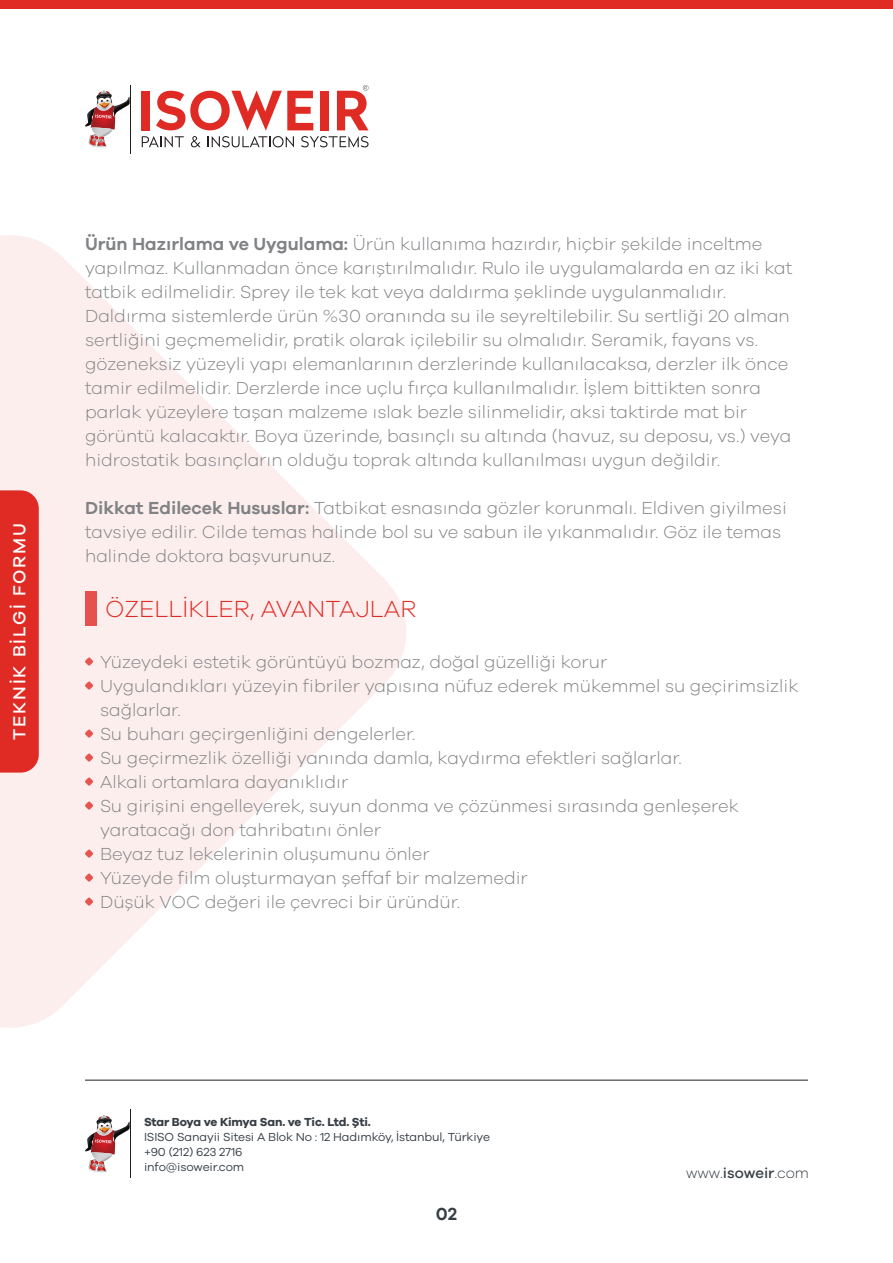
<style>
.page{position:relative;width:893px;height:1263px;background:#fff}
.page>*{position:absolute;margin:0;border:0;box-sizing:border-box;transform-origin:0 0}
.t1{font:300 24px "Galano Grotesque";color:#e02b25}
.t2{font:300 18px/24px "Galano Grotesque";color:#808285}
.t3{font:500 18px "Galano Grotesque";letter-spacing:.1em;color:#fff}
.t4{font:600 18px "Galano Grotesque";color:#373e45}
.t5{font:300 15px "Galano Grotesque";color:#373e45}
.t6{font:12px/15px "Galano Grotesque";letter-spacing:-.01em;color:#373e45}
.t7{font:700 12px "Galano Grotesque";letter-spacing:-.02em;color:#373e45}
.s1{font-weight:600}
.s2{font-weight:500}
</style>
<div class="page">
<svg style="left:0;top:235px;width:406px;height:793px;fill:#fceeed"></svg>
<div style="left:0;top:490px;width:39px;height:283px;background:#e02b25"></div>
<hr style="left:130px;top:85px;width:1px;height:68px;background:#231f20">
<svg style="left:85px;top:91px;width:45px;height:56px"></svg>
<svg style="left:142px;top:136px;width:42px;height:11px"></svg>
<svg style="left:191px;top:136px;width:10px;height:11px"></svg>
<svg style="left:208px;top:136px;width:86px;height:11px"></svg>
<svg style="left:301px;top:136px;width:68px;height:11px"></svg>
<div style="left:142px;top:91px;width:8px;height:39px;background:#e02b25"></div>
<svg style="left:156px;top:91px;width:157px;height:39px"></svg>
<div style="left:320px;top:91px;width:8px;height:39px;background:#e02b25"></div>
<svg style="left:337px;top:85px;width:32px;height:45px"></svg>
<hr style="left:130px;top:1110px;width:1px;height:68px;background:#231f20">
<svg style="left:85px;top:1115px;width:45px;height:57px"></svg>
<hr style="left:85px;top:1080px;width:723px;height:1px;background:#231f20">
<div style="left:0;top:0;width:893px;height:9px;background:#e02b25"></div>
<div style="left:85px;top:592px;width:11px;height:34px;background:#e5524d"></div>
<svg style="left:85px;top:681px;width:8px;height:9px"></svg>
<svg style="left:85px;top:729px;width:8px;height:9px"></svg>
<svg style="left:85px;top:753px;width:8px;height:9px"></svg>
<svg style="left:85px;top:777px;width:8px;height:9px"></svg>
<svg style="left:85px;top:801px;width:8px;height:9px"></svg>
<svg style="left:85px;top:849px;width:8px;height:9px"></svg>
<svg style="left:85px;top:874px;width:8px;height:8px"></svg>
<svg style="left:85px;top:898px;width:8px;height:8px"></svg>
<svg style="left:85px;top:657px;width:8px;height:9px"></svg>
<p class="t3" style="left:9px;top:740px;width:218px;rotate:-90deg">TEKNİK BİLGİ FORMU</p>
<p class="t2" style="left:85px;top:231px;width:709px"><span class="s1">Ürün Hazırlama ve Uygulama:</span> Ürün kullanıma hazırdır, hiçbir şekilde inceltme yapılmaz. Kullanmadan önce karıştırılmalıdır. Rulo ile uygulamalarda en az iki kat tatbik edilmelidir. Sprey ile tek kat veya daldırma şeklinde uygulanmalıdır.<br>Daldırma sistemlerde ürün %30 oranında su ile seyreltilebilir. Su sertliği 20 alman sertliğini geçmemelidir, pratik olarak içilebilir su olmalıdır. Seramik, fayans vs. gözeneksiz yüzeyli yapı elemanlarının derzlerinde kullanılacaksa, derzler ilk önce tamir edilmelidir. Derzlerde ince uçlu fırça kullanılmalıdır. İşlem bittikten sonra parlak yüzeylere taşan malzeme ıslak bezle silinmelidir, aksi taktirde mat bir görüntü kalacaktır. Boya üzerinde, basınçlı su altında (havuz, su deposu, vs.) veya hidrostatik basınçların olduğu toprak altında kullanılması uygun değildir.</p>
<p class="t2" style="left:85px;top:495px;width:703px"><span class="s1">Dikkat Edilecek Hususlar:</span> Tatbikat esnasında gözler korunmalı. Eldiven giyilmesi tavsiye edilir. Cilde temas halinde bol su ve sabun ile yıkanmalıdır. Göz ile temas halinde doktora başvurunuz.</p>
<h1 class="t1" style="left:105px;top:594px;width:313px">ÖZELLİKLER, AVANTAJLAR</h1>
<p class="t2" style="left:100px;top:649px;width:700px">Yüzeydeki estetik görüntüyü bozmaz, doğal güzelliği korur<br>Uygulandıkları yüzeyin fibriler yapısına nüfuz ederek mükemmel su geçirimsizlik sağlarlar.<br>Su buharı geçirgenliğini dengelerler.<br>Su geçirmezlik özelliği yanında damla, kaydırma efektleri sağlarlar.<br>Alkali ortamlara dayanıklıdır<br>Su girişini engelleyerek, suyun donma ve çözünmesi sırasında genleşerek yaratacağı don tahribatını önler<br>Beyaz tuz lekelerinin oluşumunu önler<br>Yüzeyde film oluşturmayan şeffaf bir malzemedir<br>Düşük VOC değeri ile çevreci bir üründür.</p>
<p class="t7" style="left:144px;top:1114px;width:228px">Star Boya ve Kimya San. ve Tic. Ltd. Şti.</p>
<p class="t6" style="left:144px;top:1128px;width:347px">ISISO Sanayii Sitesi A Blok No : 12 Hadımköy, İstanbul, Türkiye +90 (212) 623 2716<br>info@isoweir.com</p>
<p class="t4" style="left:436px;top:1203px;width:23px">02</p>
<p class="t5" style="left:686px;top:1164px;width:124px">www.<span class="s2">isoweir</span>.com</p>
</div>
